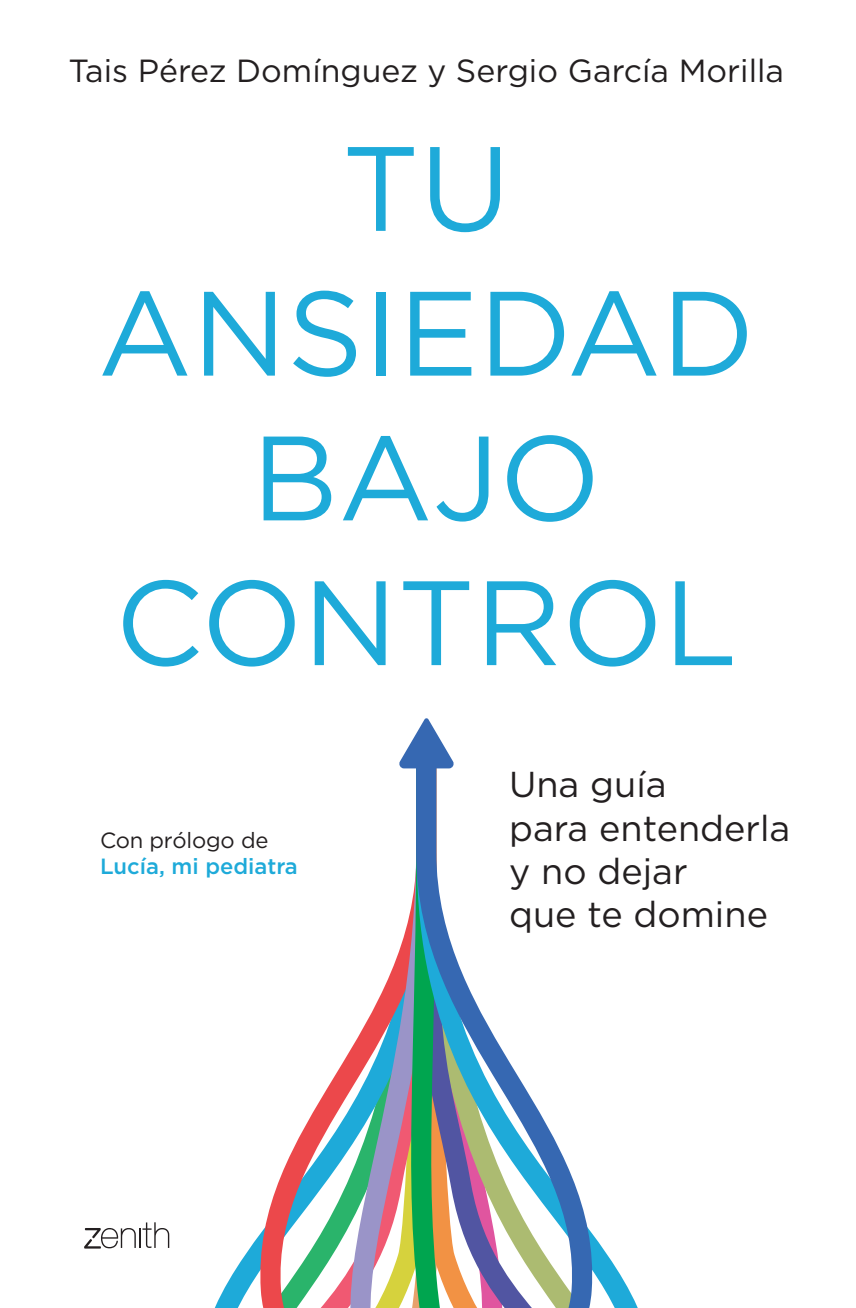
<style>
.page{position:relative;width:856px;height:1308px;background:#fff}
.page>*{position:absolute;margin:0;border:0;box-sizing:border-box;transform-origin:0 0}
.t1{font:119.6px/144.6px "Gotham HTF";color:#1eaad9;text-align:center}
.t2{font:36px/43.2px "Gotham HTF";color:#231f20}
.t3{font:32px "Gotham HTF";color:#231f20}
.t4{font:500 22px "Gotham HTF";color:#1eaad9}
.t5{font:22px "Gotham HTF";letter-spacing:-.01em;color:#231f20}
</style>
<div class="page">
<svg style="left:215px;top:1255px;width:30px;height:52px"></svg>
<svg style="left:255px;top:1054px;width:93px;height:253px"></svg>
<svg style="left:348px;top:1010px;width:25px;height:297px"></svg>
<svg style="left:597px;top:1240px;width:41px;height:67px"></svg>
<svg style="left:373px;top:768px;width:224px;height:539px"></svg>
<svg style="left:399px;top:718px;width:55px;height:50px"></svg>
<svg style="left:84px;top:1222px;width:85px;height:26px"></svg>
<p class="t3" style="left:68px;top:53px;width:717px">Tais Pérez Domínguez y Sergio García Morilla</p>
<h1 class="t1" style="left:97px;top:114px;width:658px">TU<br>ANSIEDAD<br>BAJO<br>CONTROL</h1>
<p class="t5" style="left:100px;top:828px;width:170px">Con prólogo de</p>
<p class="t4" style="left:100px;top:854px;width:199px">Lucía, mi pediatra</p>
<p class="t2" style="left:509px;top:762px;width:283px">Una guía<br>para entenderla y no dejar<br>que te domine</p>
</div>
